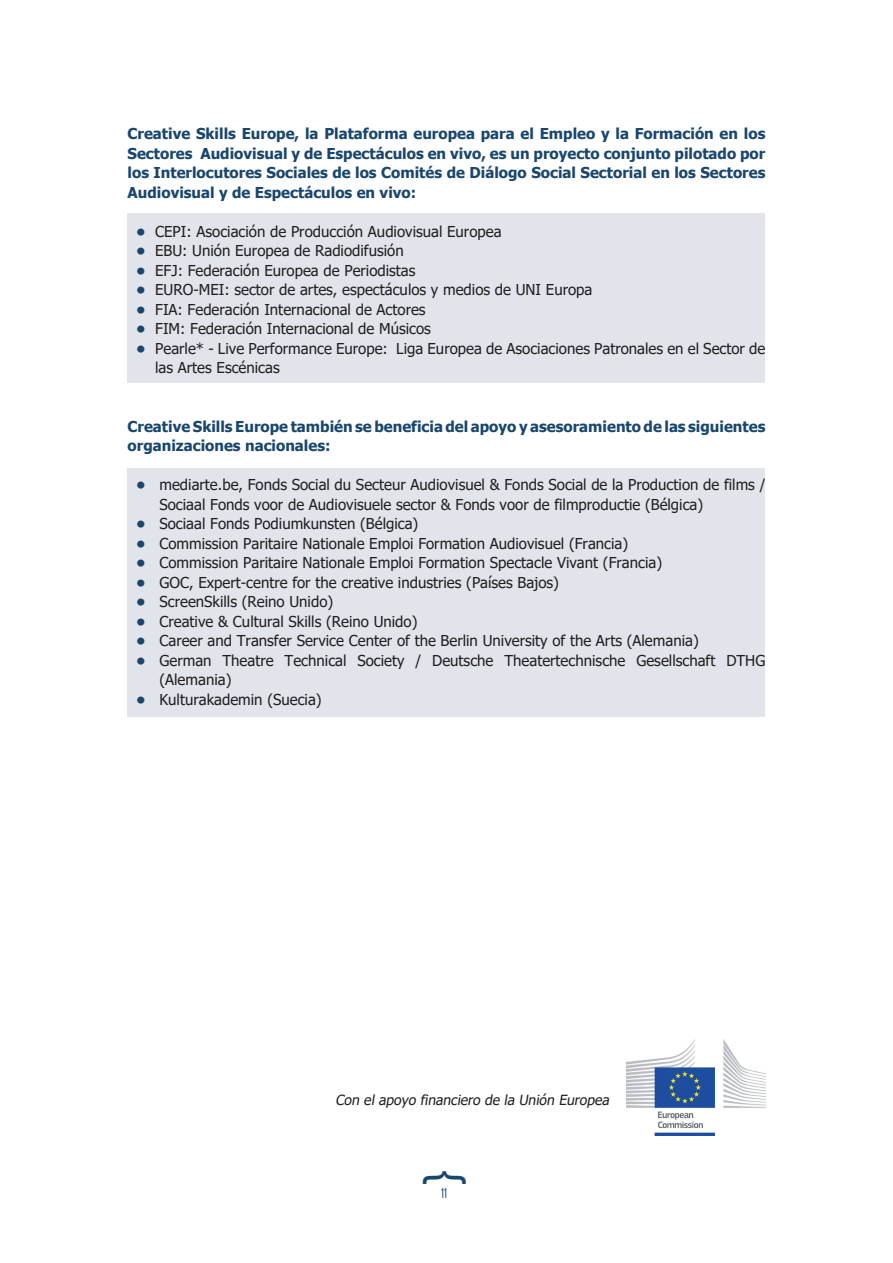
<style>
.page{position:relative;width:893px;height:1263px;background:#fff}
.page>*{position:absolute;margin:0;border:0;box-sizing:border-box;transform-origin:0 0}
.t1{font:45px "Arial";color:#19466e}
.t2{font:15px/19.5px "Tahoma";color:#231f20}
.t3{font:700 15px/19.5px "Tahoma";color:#19466e;text-align:justify}
.t4{font:italic 13.95px "Tahoma";color:#231f20}
.t5{font:13.5px "Dosis";color:#19466e}
.s1{font-weight:700;color:#19466e}
</style>
<div class="page">
<div style="left:128px;top:468px;width:637px;height:248px;background:#e1e4ea"></div>
<div style="left:128px;top:213px;width:637px;height:170px;background:#e1e4ea"></div>
<img style="left:626px;top:1039px;width:139px;height:96px">
<p class="t3" style="left:128px;top:124px;width:639px">Creative Skills Europe, la Plataforma europea para el Empleo y la Formación en los Sectores Audiovisual y de Espectáculos en vivo, es un proyecto conjunto pilotado por los Interlocutores Sociales de los Comités de Diálogo Social Sectorial en los Sectores Audiovisual y de Espectáculos en vivo:</p>
<p class="t2" style="left:136px;top:222px;width:367px"><span class="s1">•</span> CEPI: Asociación de Producción Audiovisual Europea</p>
<p class="t2" style="left:136px;top:242px;width:269px"><span class="s1">•</span> EBU: Unión Europea de Radiodifusión</p>
<p class="t2" style="left:136px;top:261px;width:281px"><span class="s1">•</span> EFJ: Federación Europea de Periodistas</p>
<p class="t2" style="left:136px;top:281px;width:458px"><span class="s1">•</span> EURO-MEI: sector de artes, espectáculos y medios de UNI Europa</p>
<p class="t2" style="left:136px;top:300px;width:291px"><span class="s1">•</span> FIA: Federación Internacional de Actores</p>
<p class="t2" style="left:136px;top:320px;width:296px"><span class="s1">•</span> FIM: Federación Internacional de Músicos</p>
<p class="t2" style="left:155px;top:339px;width:612px;text-indent:-19px"><span class="s1">•</span> Pearle* - Live Performance Europe: Liga Europea de Asociaciones Patronales en el Sector de las Artes Escénicas</p>
<p class="t3" style="left:128px;top:417px;width:639px">Creative Skills Europe también se beneficia del apoyo y asesoramiento de las siguientes organizaciones nacionales:</p>
<p class="t2" style="left:159px;top:476px;width:607px;text-indent:-23px"><span class="s1">•</span> mediarte.be, Fonds Social du Secteur Audiovisuel &amp; Fonds Social de la Production de films /<br>Sociaal Fonds voor de Audiovisuele sector &amp; Fonds voor de filmproductie (Bélgica)</p>
<p class="t2" style="left:136px;top:515px;width:284px"><span class="s1">•</span> Sociaal Fonds Podiumkunsten (Bélgica)</p>
<p class="t2" style="left:136px;top:534px;width:494px"><span class="s1">•</span> Commission Paritaire Nationale Emploi Formation Audiovisuel (Francia)</p>
<p class="t2" style="left:136px;top:554px;width:527px"><span class="s1">•</span> Commission Paritaire Nationale Emploi Formation Spectacle Vivant (Francia)</p>
<p class="t2" style="left:136px;top:573px;width:424px"><span class="s1">•</span> GOC, Expert-centre for the creative industries (Países Bajos)</p>
<p class="t2" style="left:136px;top:593px;width:199px"><span class="s1">•</span> ScreenSkills (Reino Unido)</p>
<p class="t2" style="left:136px;top:612px;width:283px"><span class="s1">•</span> Creative &amp; Cultural Skills (Reino Unido)</p>
<p class="t2" style="left:136px;top:632px;width:564px"><span class="s1">•</span> Career and Transfer Service Center of the Berlin University of the Arts (Alemania)</p>
<p class="t2" style="left:159px;top:651px;width:607px;text-indent:-23px"><span class="s1">•</span> German Theatre Technical Society / Deutsche Theatertechnische Gesellschaft DTHG (Alemania)</p>
<p class="t2" style="left:136px;top:690px;width:187px"><span class="s1">•</span> Kulturakademin (Suecia)</p>
<p class="t4" style="left:336px;top:1091px;width:278px">Con el apoyo financiero de la Unión Europea</p>
<h1 class="t1" style="left:479px;top:1170px;width:17px;rotate:90deg">{</h1>
<p class="t5" style="left:441px;top:1184px;width:4px">11</p>
</div>
